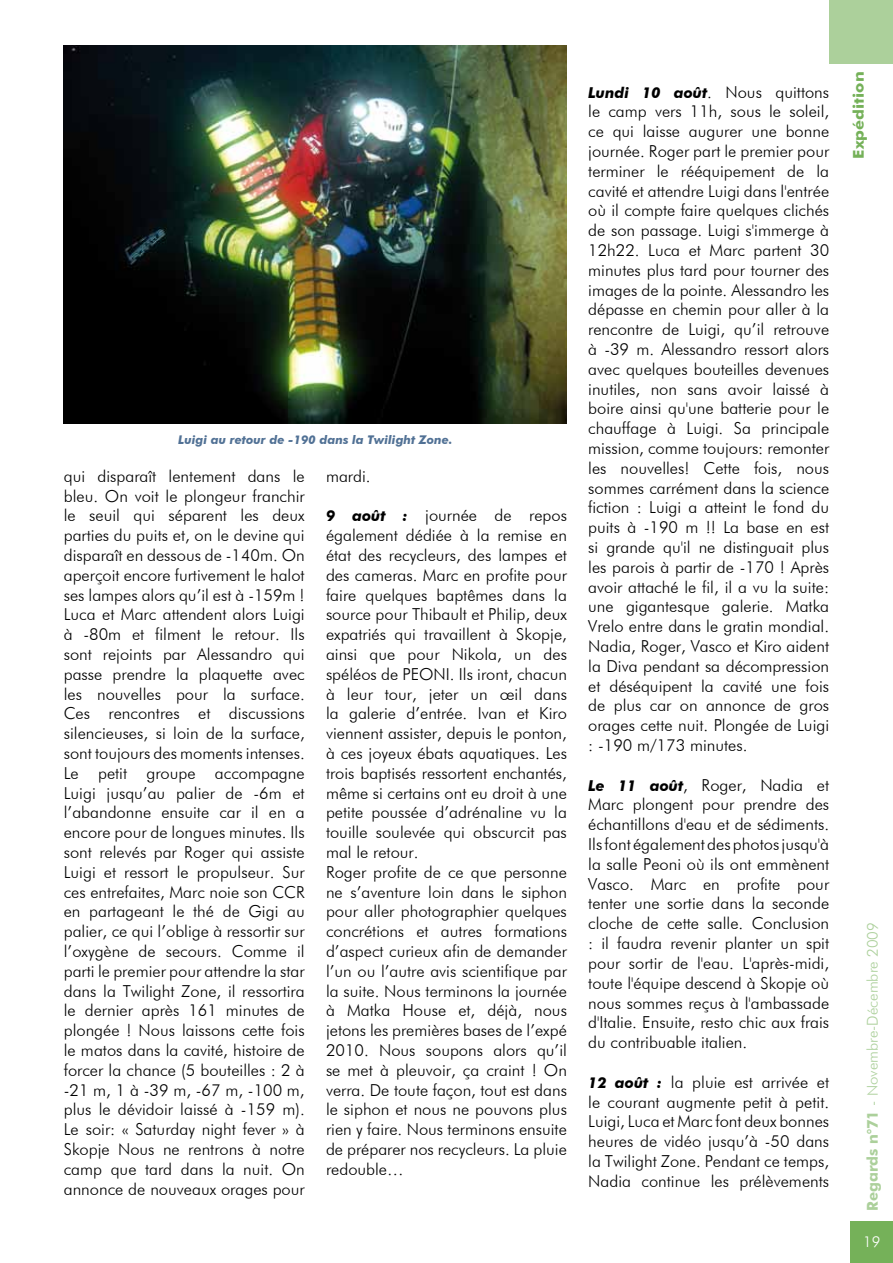
<style>
.page{position:relative;width:893px;height:1263px;background:#fff}
.page>*{position:absolute;margin:0;border:0;box-sizing:border-box;transform-origin:0 0}
.t1{font:300 16.5px/19.8px "Futura BT";color:#000;text-align:justify}
.t2{font:300 15px "Futura BT";color:#acd09b}
.t3{font:300 15px "Futura BT";color:#fff}
.t4{font:700 14.85px "Futura BT";color:#75b159;scale:1.11 1}
.t5{font:italic 700 12px "Futura BT";color:#517195}
.s1{font-weight:700;font-style:italic;font-size:15px}
.s2{font-weight:700}
</style>
<div class="page">
<div style="left:850px;top:1221px;width:43px;height:42px;background:#75b159"></div>
<div style="left:829px;top:0;width:64px;height:64px;background:#acd09b"></div>
<img style="left:64px;top:46px;width:503px;height:377px">
<p class="t5" style="left:178px;top:432px;width:276px">Luigi au retour de -190 dans la Twilight Zone.</p>
<p class="t1" style="left:64px;top:466px;width:242px">qui disparaît lentement dans le bleu. On voit le plongeur franchir le seuil qui séparent les deux parties du puits et, on le devine qui disparaît en dessous de -140m. On aperçoit encore furtivement le halot ses lampes alors qu’il est à -159m !<br>Luca et Marc attendent alors Luigi à -80m et filment le retour. Ils sont rejoints par Alessandro qui passe prendre la plaquette avec les nouvelles pour la surface.<br>Ces rencontres et discussions silencieuses, si loin de la surface, sont toujours des moments intenses.<br>Le petit groupe accompagne Luigi jusqu’au palier de -6m et l’abandonne ensuite car il en a encore pour de longues minutes. Ils sont relevés par Roger qui assiste Luigi et ressort le propulseur. Sur ces entrefaites, Marc noie son CCR en partageant le thé de Gigi au palier, ce qui l’oblige à ressortir sur l’oxygène de secours. Comme il parti le premier pour attendre la star dans la Twilight Zone, il ressortira le dernier après 161 minutes de plongée ! Nous laissons cette fois le matos dans la cavité, histoire de forcer la chance (5 bouteilles : 2 à -21 m, 1 à -39 m, -67 m, -100 m, plus le dévidoir laissé à -159 m).<br>Le soir: « Saturday night fever » à Skopje Nous ne rentrons à notre camp que tard dans la nuit. On annonce de nouveaux orages pour</p>
<p class="t1" style="left:326px;top:466px;width:46px">mardi.</p>
<p class="t1" style="left:326px;top:505px;width:242px;text-align:left"><span class="s1">9 août :</span> journée de repos également dédiée à la remise en état des recycleurs, des lampes et des cameras. Marc en profite pour faire quelques baptêmes dans la source pour Thibault et Philip, deux expatriés qui travaillent à Skopje, ainsi que pour Nikola, un des spéléos de PEONI. Ils iront, chacun à leur tour, jeter un œil dans la galerie d’entrée. Ivan et Kiro viennent assister, depuis le ponton, à ces joyeux ébats aquatiques. Les trois baptisés ressortent enchantés, même si certains ont eu droit à une petite poussée d’adrénaline vu la touille soulevée qui obscurcit pas mal le retour.<br>Roger profite de ce que personne ne s’aventure loin dans le siphon pour aller photographier quelques concrétions et autres formations d’aspect curieux afin de demander l’un ou l’autre avis scientifique par la suite. Nous terminons la journée à Matka House et, déjà, nous jetons les premières bases de l’expé<br>2010. Nous soupons alors qu’il se met à pleuvoir, ça craint ! On verra. De toute façon, tout est dans le siphon et nous ne pouvons plus rien y faire. Nous terminons ensuite de préparer nos recycleurs. La pluie redouble…</p>
<p class="t1" style="left:588px;top:82px;width:242px"><span class="s1">Lundi 10 août</span>. Nous quittons le camp vers 11h, sous le soleil, ce qui laisse augurer une bonne journée. Roger part le premier pour terminer le rééquipement de la cavité et attendre Luigi dans l'entrée où il compte faire quelques clichés de son passage. Luigi s'immerge à 12h22. Luca et Marc partent 30 minutes plus tard pour tourner des images de la pointe. Alessandro les dépasse en chemin pour aller à la rencontre de Luigi, qu’il retrouve à -39 m. Alessandro ressort alors avec quelques bouteilles devenues inutiles, non sans avoir laissé à boire ainsi qu'une batterie pour le chauffage à Luigi. Sa principale mission, comme toujours: remonter les nouvelles! Cette fois, nous sommes carrément dans la science fiction : Luigi a atteint le fond du puits à -190 m !! La base en est si grande qu'il ne distinguait plus les parois à partir de -170 ! Après avoir attaché le fil, il a vu la suite: une gigantesque galerie. Matka Vrelo entre dans le gratin mondial.<br>Nadia, Roger, Vasco et Kiro aident la Diva pendant sa décompression et déséquipent la cavité une fois de plus car on annonce de gros orages cette nuit. Plongée de Luigi : -190 m/173 minutes.</p>
<p class="t1" style="left:588px;top:775px;width:242px"><span class="s1">Le 11 août</span>, Roger, Nadia et Marc plongent pour prendre des échantillons d'eau et de sédiments.<br>Ils font également des photos jusqu'à la salle Peoni où ils ont emmènent Vasco. Marc en profite pour tenter une sortie dans la seconde cloche de cette salle. Conclusion : il faudra revenir planter un spit pour sortir de l'eau. L'après-midi, toute l'équipe descend à Skopje où nous sommes reçus à l'ambassade d'Italie. Ensuite, resto chic aux frais du contribuable italien.</p>
<p class="t1" style="left:588px;top:1072px;width:242px"><span class="s1">12 août :</span> la pluie est arrivée et le courant augmente petit à petit.<br>Luigi, Luca et Marc font deux bonnes heures de vidéo jusqu’à -50 dans la Twilight Zone. Pendant ce temps, Nadia continue les prélèvements</p>
<p class="t4" style="left:849px;top:159px;width:80px;rotate:-90deg">Expédition</p>
<p class="t2" style="left:863px;top:1211px;width:290px;rotate:-90deg"><span class="s2">Regards n°71</span> - Novembre-Décembre 2009</p>
<p class="t3" style="left:863px;top:1232px;width:19px">19</p>
</div>
